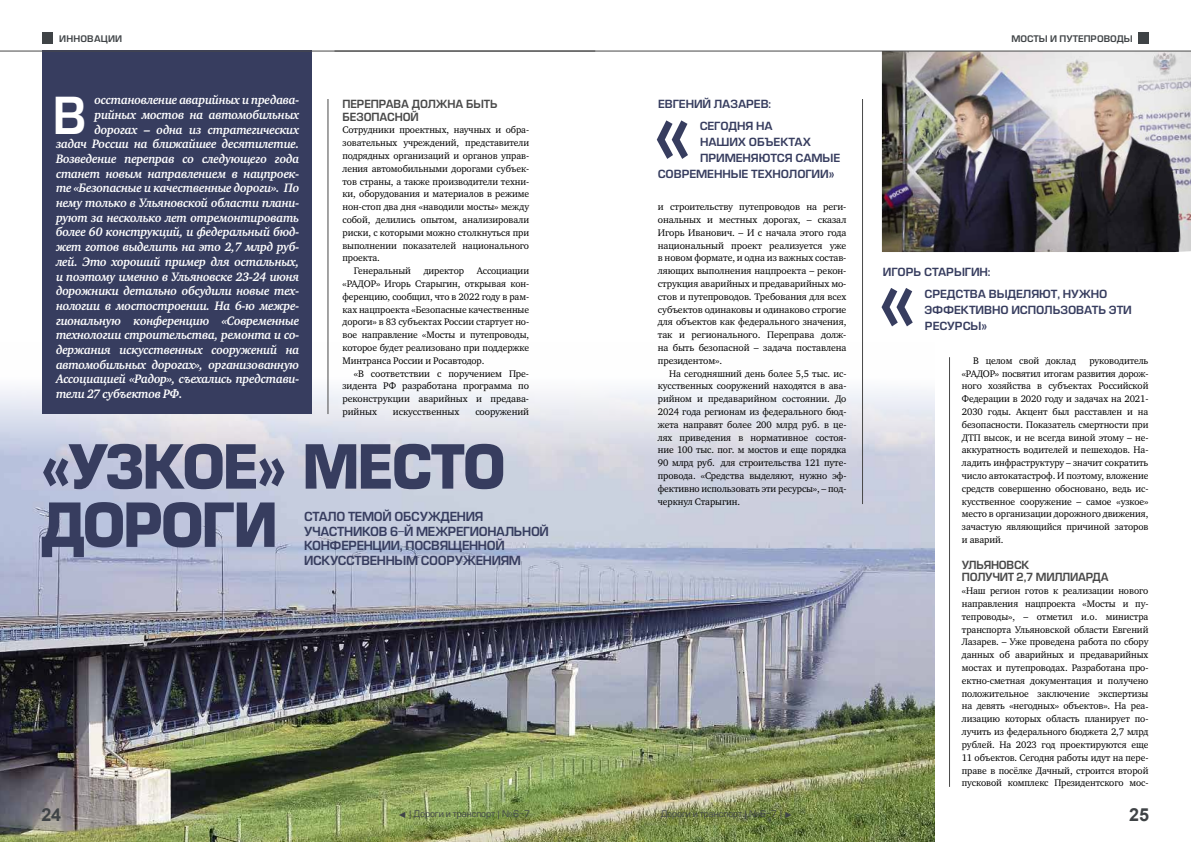
<style>
.page{position:relative;width:1191px;height:842px;background:#fff}
.page>*{position:absolute;margin:0;border:0;box-sizing:border-box;transform-origin:0 0}
.t1{font:73.3px "Europe Demi";color:#373d5f}
.t2{font:700 59.2px/58.3px "Europe";letter-spacing:-.045em;color:#373d5f;scale:.92 1}
.t3{font:49.8px "Europe Demi";color:#fff;scale:.94 1}
.t4{font:700 18px "Arial";color:#3f4346}
.t5{font:italic 700 12.6px "Charter C";letter-spacing:-.025em;color:#fff;scale:.95 1}
.t6{font:12.3px/14.6px "Europe Demi";letter-spacing:-.025em;color:#373d5f}
.t7{font:11px/16px "Europe Demi";letter-spacing:-.01em;color:#373d5f}
.t8{font:11px/12.8px "Europe Demi";letter-spacing:-.025em;color:#484848;scale:.96 1}
.t9{font:9.8px/12.8px "Charter C";letter-spacing:-.01em;color:#000;text-align:justify}
.t10{font:8.9px "Europe";letter-spacing:-.01em;color:#3f4346}
.t11{font:8.9px "Europe Demi";color:#3f4346}
.t12{font:8.9px "Europe Demi";letter-spacing:.02em;color:#3f4346}
.s1{font-family:"Arial"}
</style>
<div class="page">
<img style="left:0;top:342px;width:934px;height:500px">
<div style="left:43px;top:50px;width:269px;height:364px;background:#373d5f"></div>
<hr style="left:949px;top:357px;width:1px;height:430px;background:#484848">
<hr style="left:327px;top:99px;width:1px;height:315px;background:#484848">
<img style="left:882px;top:52px;width:309px;height:200px">
<hr style="left:862px;top:99px;width:1px;height:405px;background:#484848">
<div style="left:1138px;top:32px;width:10px;height:12px;background:#3f4346"></div>
<div style="left:42px;top:32px;width:11px;height:12px;background:#3f4346"></div>
<hr style="left:0;top:51px;width:595px;height:1px;background:#484848">
<hr style="left:595px;top:51px;width:596px;height:1px;background:#484848">
<p class="t12" style="left:59px;top:33px;width:65px">ИННОВАЦИИ</p>
<p class="t11" style="left:1011px;top:33px;width:123px">МОСТЫ И ПУТЕПРОВОДЫ</p>
<h3 class="t3" style="left:53px;top:86px;width:38px">В</h3>
<p class="t5" style="left:94px;top:93px;width:217px">осстановление аварийных и предава-</p>
<p class="t5" style="left:94px;top:108px;width:217px">рийных мостов на автомобильных</p>
<p class="t5" style="left:94px;top:122px;width:217px">дорогах – одна из стратегических</p>
<p class="t5" style="left:56px;top:137px;width:258px">задач России на ближайшее десятилетие.</p>
<p class="t5" style="left:56px;top:152px;width:257px">Возведение переправ со следующего года</p>
<p class="t5" style="left:56px;top:166px;width:257px">станет новым направлением в нацпроек-</p>
<p class="t5" style="left:56px;top:181px;width:258px">те «Безопасные и качественные дороги». По</p>
<p class="t5" style="left:56px;top:196px;width:258px">нему только в Ульяновской области плани-</p>
<p class="t5" style="left:56px;top:211px;width:258px">руют за несколько лет отремонтировать</p>
<p class="t5" style="left:56px;top:225px;width:258px">более 60 конструкций, и федеральный бюд-</p>
<p class="t5" style="left:56px;top:240px;width:257px">жет готов выделить на это 2,7 млрд руб-</p>
<p class="t5" style="left:56px;top:255px;width:258px">лей. Это хороший пример для остальных,</p>
<p class="t5" style="left:56px;top:269px;width:258px">и поэтому именно в Ульяновске 23-24 июня</p>
<p class="t5" style="left:56px;top:284px;width:258px">дорожники детально обсудили новые тех-</p>
<p class="t5" style="left:56px;top:299px;width:258px">нологии в мостостроении. На 6-ю межре-</p>
<p class="t5" style="left:56px;top:313px;width:257px">гиональную конференцию «Современные</p>
<p class="t5" style="left:56px;top:328px;width:258px">технологии строительства, ремонта и со-</p>
<p class="t5" style="left:56px;top:343px;width:258px">держания искусственных сооружений на</p>
<p class="t5" style="left:56px;top:358px;width:258px">автомобильных дорогах», организованную</p>
<p class="t5" style="left:56px;top:372px;width:258px">Ассоциацией «Радор», съехались представи-</p>
<p class="t5" style="left:56px;top:387px;width:135px">тели 27 субъектов РФ.</p>
<p class="t8" style="left:342px;top:97px;width:163px">ПЕРЕПРАВА ДОЛЖНА БЫТЬ<br>БЕЗОПАСНОЙ</p>
<p class="t9" style="left:342px;top:124px;width:188px">Сотрудники проектных, научных и обра-</p>
<p class="t9" style="left:342px;top:137px;width:188px">зовательных учреждений, представители</p>
<p class="t9" style="left:342px;top:149px;width:188px">подрядных организаций и органов управ-</p>
<p class="t9" style="left:342px;top:162px;width:188px">ления автомобильными дорогами субъек-</p>
<p class="t9" style="left:342px;top:175px;width:188px">тов страны, а также производители техни-</p>
<p class="t9" style="left:342px;top:188px;width:188px">ки, оборудования и материалов в режиме</p>
<p class="t9" style="left:342px;top:201px;width:188px">нон-стоп два дня «наводили мосты» между</p>
<p class="t9" style="left:342px;top:213px;width:188px">собой, делились опытом, анализировали</p>
<p class="t9" style="left:342px;top:226px;width:188px">риски, с которыми можно столкнуться при</p>
<p class="t9" style="left:342px;top:239px;width:188px">выполнении показателей национального</p>
<p class="t9" style="left:342px;top:252px;width:39px">проекта.</p>
<p class="t9" style="left:354px;top:265px;width:59px">Генеральный</p>
<p class="t9" style="left:424px;top:265px;width:42px">директор</p>
<p class="t9" style="left:342px;top:265px;width:188px;text-indent:134px">Ассоциации «РАДОР» Игорь Старыгин, открывая кон&shy;ференцию, сообщил, что в 2022 году в рам&shy;ках нацпроекта «Безопасные качественные дороги» в 83 субъектах России стартует но&shy;вое направление «Мосты и путепроводы, которое будет реализовано при поддержке Минтранса России и Росавтодор.</p>
<p class="t9" style="left:342px;top:367px;width:188px;text-indent:11px">«В соответствии с поручением Пре&shy;зидента РФ разработана программа по реконструкции аварийных и предава&shy;рийных</p>
<p class="t9" style="left:393px;top:405px;width:68px">искусственных</p>
<p class="t9" style="left:475px;top:405px;width:55px">сооружений</p>
<h2 class="t2" style="left:41px;top:438px;width:507px">«УЗКОЕ» МЕСТО<br>ДОРОГИ</h2>
<p class="t6" style="left:304px;top:509px;width:246px">СТАЛО ТЕМОЙ ОБСУЖДЕНИЯ<br>УЧАСТНИКОВ 6-Й МЕЖРЕГИОНАЛЬНОЙ<br>КОНФЕРЕНЦИИ, ПОСВЯЩЕННОЙ<br>ИСКУССТВЕННЫМ СООРУЖЕНИЯМ</p>
<p class="t7" style="left:658px;top:96px;width:115px">ЕВГЕНИЙ ЛАЗАРЕВ:</p>
<h1 class="t1" style="left:653px;top:90px;width:40px">«</h1>
<p class="t7" style="left:699px;top:118px;width:75px">СЕГОДНЯ НА</p>
<p class="t7" style="left:700px;top:134px;width:112px">НАШИХ ОБЪЕКТАХ</p>
<p class="t7" style="left:700px;top:150px;width:142px">ПРИМЕНЯЮТСЯ САМЫЕ</p>
<p class="t7" style="left:658px;top:166px;width:178px">СОВРЕМЕННЫЕ ТЕХНОЛОГИИ»</p>
<p class="t9" style="left:658px;top:201px;width:190px">и строительству путепроводов на реги&shy;ональных и местных дорогах, – сказал Игорь Иванович. – И с начала этого года национальный проект реализуется уже в новом формате, и одна из важных состав&shy;ляющих выполнения нацпроекта – рекон&shy;струкция аварийных и предаварийных мо&shy;стов и путепроводов. Требования для всех субъектов одинаковы и одинаково строгие для объектов как федерального значения, так и регионального. Переправа долж&shy;на быть безопасной – задача поставлена президентом».</p>
<p class="t9" style="left:658px;top:367px;width:190px;text-indent:11px">На сегодняшний день более 5,5 тыс. ис&shy;кусственных сооружений находятся в ава&shy;рийном и предаварийном состоянии. До 2024 года регионам из федерального бюд&shy;жета направят более 200 млрд руб. в це&shy;лях приведения в нормативное состоя&shy;ние 100 тыс. пог. м мостов и еще порядка 90 млрд руб.− для строительства 121 путе&shy;провода. «Средства выделяют, нужно эф&shy;фективно использовать эти ресурсы», – под&shy;черкнул Старыгин.</p>
<p class="t7" style="left:883px;top:264px;width:109px">ИГОРЬ СТАРЫГИН:</p>
<h1 class="t1" style="left:877px;top:257px;width:40px">«</h1>
<p class="t7" style="left:924px;top:286px;width:209px">СРЕДСТВА ВЫДЕЛЯЮТ, НУЖНО<br>ЭФФЕКТИВНО ИСПОЛЬЗОВАТЬ ЭТИ<br>РЕСУРСЫ»</p>
<p class="t9" style="left:973px;top:354px;width:104px">В целом свой доклад</p>
<p class="t9" style="left:962px;top:354px;width:188px;text-indent:128px">руководитель «РАДОР» посвятил итогам развития дорож&shy;ного хозяйства в субъектах Российской Федерации в 2020 году и задачах на 2021- 2030 годы. Акцент был расставлен и на безопасности. Показатель смертности при ДТП высок, и не всегда виной этому – не&shy;аккуратность водителей и пешеходов. На&shy;ладить инфраструктуру – значит сократить число автокатастроф. И поэтому, вложение средств совершенно обосновано, ведь ис&shy;кусственное сооружение – самое «узкое» место в организации дорожного движения, зачастую являющийся причиной заторов и аварий.</p>
<p class="t8" style="left:962px;top:558px;width:154px">УЛЬЯНОВСК<br>ПОЛУЧИТ 2,7 МИЛЛИАРДА</p>
<p class="t9" style="left:962px;top:585px;width:188px">«Наш регион готов к реализации нового направления нацпроекта «Мосты и пу&shy;тепроводы», – отметил и.о. министра транспорта Ульяновской области Евгений Лазарев. – Уже проведена работа по сбору данных об аварийных и предаварийных мостах и путепроводах. Разработана про&shy;ектно-сметная документация и получено положительное заключение экспертизы на девять «негодных» объектов». На реа&shy;лизацию которых область планирует по&shy;лучить из федерального бюджета 2,7 млрд рублей. На 2023 год проектируются еще 11 объектов. Сегодня работы идут на пере&shy;праве в посёлке Дачный, строится второй пусковой комплекс Президентского мос-</p>
<h3 class="t4" style="left:41px;top:803px;width:21px">24</h3>
<p class="t10" style="left:398px;top:809px;width:134px"><span class="s1">◄ |</span> Дороги и транспорт <span class="s1">|</span> №6-7</p>
<p class="t10" style="left:660px;top:809px;width:134px">Дороги и транспорт <span class="s1">|</span> №6-7 <span class="s1">| ►</span></p>
<h3 class="t4" style="left:1129px;top:803px;width:21px">25</h3>
</div>
